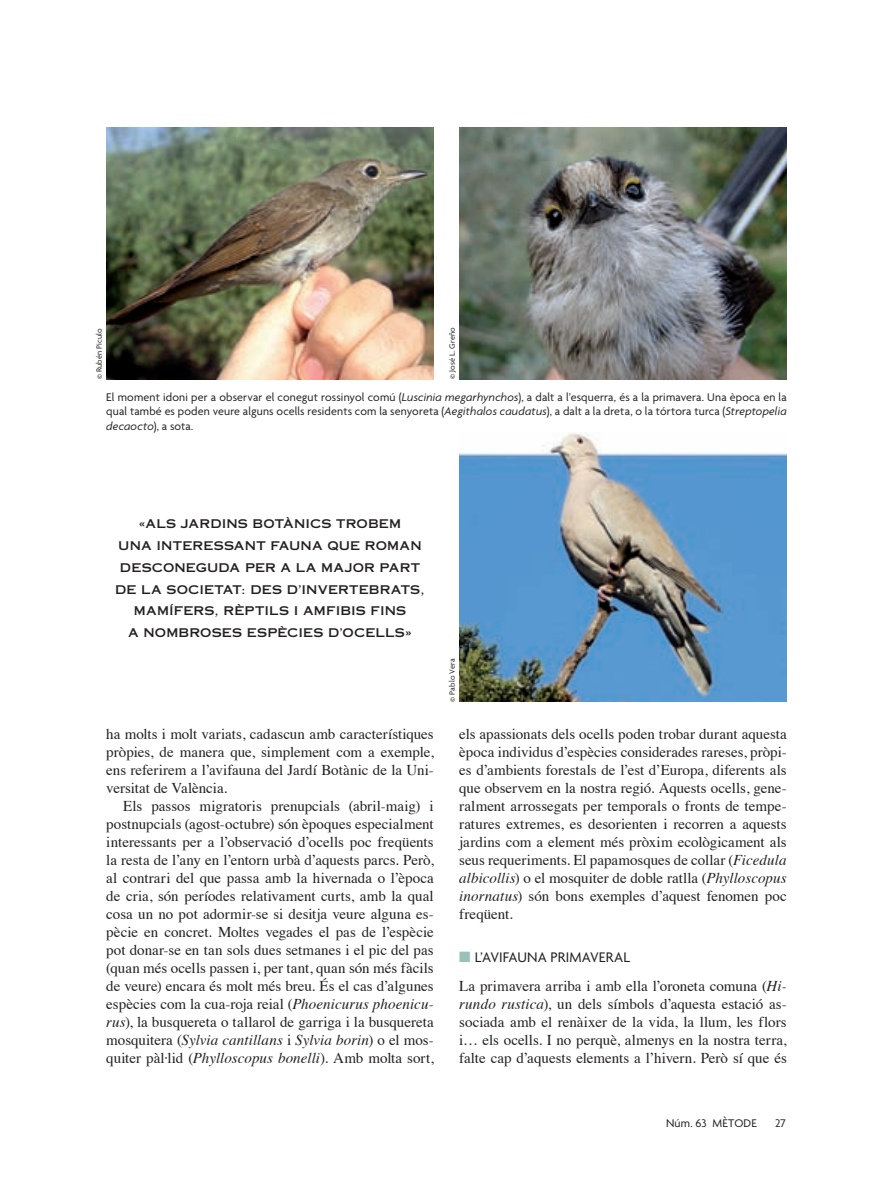
<style>
.page{position:relative;width:893px;height:1191px;background:#fff}
.page>*{position:absolute;margin:0;border:0;box-sizing:border-box;transform-origin:0 0}
.t1{font:15px/18px "Times";color:#231f20;text-align:justify}
.t2{font:15px "Agenda";letter-spacing:.005em;color:#231f20}
.t3{font:12px/14.2px "Agenda";letter-spacing:.015em;color:#231f20;text-align:justify}
.t4{font:12px/21.8px "Copperplate Thirty One AB";letter-spacing:.015em;color:#231f20;text-align:center}
.t5{font:8.25px "Agenda";letter-spacing:.02em;color:#231f20}
.s1{font-style:italic}
.s2{color:#9ac1b9}
</style>
<div class="page">
<img style="left:106px;top:128px;width:328px;height:252px">
<img style="left:459px;top:432px;width:328px;height:270px">
<img style="left:459px;top:128px;width:328px;height:252px">
<p class="t5" style="left:96px;top:379px;width:53px;rotate:-90deg">© Rubén Piculo</p>
<p class="t5" style="left:449px;top:379px;width:54px;rotate:-90deg">© José L. Greño</p>
<p class="t3" style="left:106px;top:391px;width:682px">El moment idoni per a observar el conegut rossinyol comú (<span class="s1">Luscinia megarhynchos</span>), a dalt a l’esquerra, és a la primavera. Una època en la qual també es poden veure alguns ocells residents com la senyoreta (<span class="s1">Aegithalos caudatus</span>), a dalt a la dreta, o la tórtora turca (<span class="s1">Streptopelia decaocto</span>), a sota<span class="s1">.</span></p>
<p class="t4" style="left:115px;top:513px;width:311px">«ALS JARDINS BOTÀNICS TROBEM<br>UNA INTERESSANT FAUNA QUE ROMAN<br>DESCONEGUDA PER A LA MAJOR PART<br>DE LA SOCIETAT: DES D’INVERTEBRATS,<br>MAMÍFERS, RÈPTILS I AMFIBIS FINS<br>A NOMBROSES ESPÈCIES D’OCELLS»</p>
<p class="t1" style="left:106px;top:726px;width:329px">ha molts i molt variats, cadascun amb característiques pròpies, de manera que, simplement com a exemple, ens referirem a l’avifauna del Jardí Botànic de la Uni&shy;versitat de València.</p>
<p class="t1" style="left:106px;top:798px;width:329px;text-indent:17px">Els passos migratoris prenupcials (abril-maig) i postnupcials (agost-octubre) són èpoques especialment interessants per a l’observació d’ocells poc freqüents la resta de l’any en l’entorn urbà d’aquests parcs. Però, al contrari del que passa amb la hivernada o l’època de cria, són períodes relativament curts, amb la qual cosa un no pot adormir-se si desitja veure alguna es&shy;pècie en concret. Moltes vegades el pas de l’espècie pot donar-se en tan sols dues setmanes i el pic del pas (quan més ocells passen i, per tant, quan són més fàcils de veure) encara és molt més breu. És el cas d’algunes espècies com la cua-roja reial (<span class="s1">Phoenicurus phoenicu&shy;rus</span>), la busquereta o tallarol de garriga i la busquereta mosquitera (<span class="s1">Sylvia cantillans</span> i <span class="s1">Sylvia borin</span>) o el mos&shy;quiter pàl·lid (<span class="s1">Phylloscopus bonelli</span>). Amb molta sort,</p>
<p class="t5" style="left:449px;top:702px;width:45px;rotate:-90deg">© Pablo Vera</p>
<p class="t1" style="left:459px;top:726px;width:329px">els apassionats dels ocells poden trobar durant aquesta època individus d’espècies considerades rareses, pròpi&shy;es d’am bients forestals de l’est d’Europa, diferents als que observem en la nostra regió. Aquests ocells, gene&shy;ralment arrossegats per temporals o fronts de tempe&shy;ratures extremes, es des orienten i recorren a aquests jardins com a element més pròxim ecològicament als seus requeriments. El papamosques de collar (<span class="s1">Ficedula albicollis</span>) o el mosquiter de doble ratlla (<span class="s1">Phylloscopus inornatus</span>) són bons exemples d’aquest fenomen poc freqüent.</p>
<p class="t2" style="left:459px;top:951px;width:172px"><span class="s2">■</span> L’AVIFAUNA PRIMAVERAL</p>
<p class="t1" style="left:459px;top:978px;width:329px">La primavera arriba i amb ella l’oroneta comuna (<span class="s1">Hi&shy;rundo rustica</span>), un dels símbols d’aquesta estació as&shy;sociada amb el renàixer de la vida, la llum, les flors i… els ocells. I no perquè, almenys en la nostra terra, falte cap d’aquests elements a l’hivern. Però sí que és</p>
<p class="t3" style="left:666px;top:1116px;width:92px">Núm. 63 MÈTODE</p>
<p class="t3" style="left:775px;top:1116px;width:12px">27</p>
</div>
